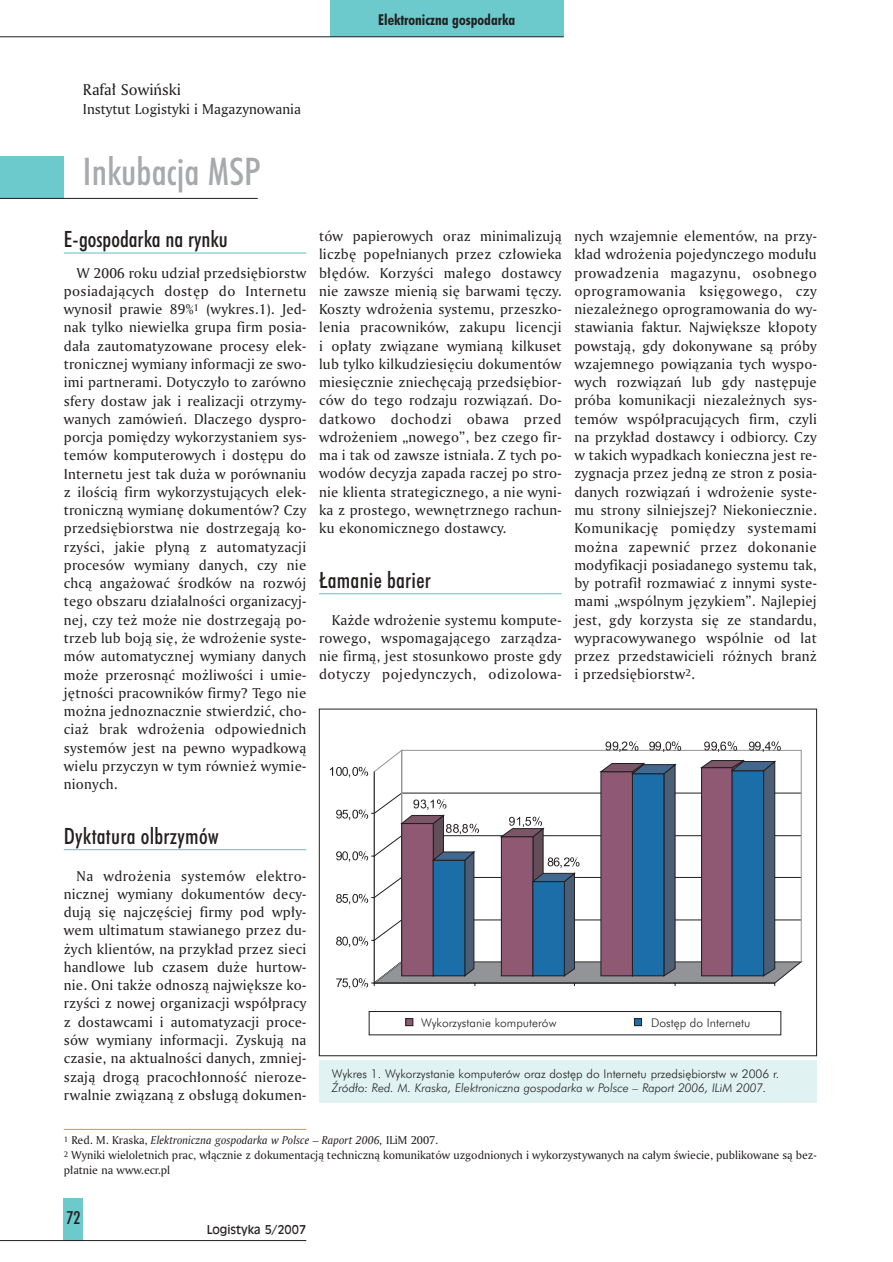
<style>
.page{position:relative;width:893px;height:1262px;background:#fff}
.page>*{position:absolute;margin:0;border:0;box-sizing:border-box;transform-origin:0 0}
.t1{font:500 condensed 38.25px "Futura PL";letter-spacing:.005em;color:#a7a9ac}
.t2{font:500 condensed 22.5px "Futura PL";letter-spacing:.01em;color:#231f1f}
.t3{font:500 condensed 18px "Futura PL";color:#231f1f}
.t4{font:16.5px "Amerigo PL Roman A";color:#231f1f}
.t5{font:15px/18.3px "Amerigo PL Roman A";letter-spacing:.015em;color:#231f1f;text-align:justify}
.t6{font:700 condensed 15px "Futura PL";color:#231f1f}
.t7{font:12px/15px "Amerigo PL Roman A";color:#231f1f}
.t8{font:300 12px "Futura PL";color:#231f1f}
.t9{font:italic 300 12px "Futura PL";color:#231f1f}
.t10{font:12px "Amerigo PL Italic A";color:#231f1f}
.t11{font:12px "Incised 901 PL";color:#231f1f}
.s1{font-family:"Amerigo PL Roman A"}
</style>
<div class="page">
<div style="left:0;top:156px;width:64px;height:42px;background:#6ccacd"></div>
<hr style="left:64px;top:252px;width:242px;height:1px;background:#6ccacd">
<hr style="left:64px;top:849px;width:242px;height:1px;background:#6ccacd">
<hr style="left:319px;top:593px;width:242px;height:1px;background:#6ccacd">
<hr style="left:0;top:198px;width:258px;height:1px;background:#231f1f">
<div style="left:64px;top:1198px;width:19px;height:42px;background:#6ccacd"></div>
<div style="left:330px;top:0;width:233px;height:37px;background:#6ccacd"></div>
<hr style="left:0;top:36px;width:563px;height:1px;background:#231f1f">
<hr style="left:0;top:1240px;width:306px;height:1px;background:#231f1f">
<hr style="left:64px;top:1129px;width:242px;height:1px;background:#f68b1e">
<svg style="left:391px;top:748px;width:410px;height:10px"></svg>
<svg style="left:605px;top:741px;width:33px;height:11px"></svg>
<svg style="left:649px;top:741px;width:32px;height:11px"></svg>
<svg style="left:704px;top:741px;width:33px;height:11px"></svg>
<svg style="left:749px;top:741px;width:31px;height:11px"></svg>
<svg style="left:330px;top:758px;width:471px;height:230px"></svg>
<svg style="left:369px;top:813px;width:412px;height:222px"></svg>
<div style="left:406px;top:1018px;width:7px;height:7px;background:#8f5873"></div>
<div style="left:405px;top:1018px;width:8px;height:8px;border:1px solid #231f1f"></div>
<div style="left:634px;top:1018px;width:7px;height:7px;background:#1b6ea7"></div>
<div style="left:634px;top:1018px;width:8px;height:8px;border:1px solid #231f1f"></div>
<div style="left:319px;top:1060px;width:497px;height:42px;background:#e0f2f2"></div>
<p class="t6" style="left:378px;top:14px;width:138px">Elektroniczna gospodarka</p>
<p class="t4" style="left:83px;top:83px;width:100px">Rafa∏ Sowiƒski</p>
<p class="t5" style="left:83px;top:101px;width:219px">Instytut Logistyki i Magazynowania</p>
<h1 class="t1" style="left:83px;top:158px;width:180px">Inkubacja MSP</h1>
<h2 class="t2" style="left:64px;top:231px;width:165px">E-gospodarka na rynku</h2>
<p class="t5" style="left:64px;top:265px;width:244px;text-indent:13px">W 2006 roku udzia∏ przedsi´biorstw posiadajàcych dost´p do Internetu wynosi∏ prawie 89%<sup>1</sup> (wykres.1). Jed&shy;nak tylko niewielka grupa firm posia&shy;da∏a zautomatyzowane procesy elek&shy;tronicznej wymiany informacji ze swo&shy;imi partnerami. Dotyczy∏o to zarówno sfery dostaw jak i realizacji otrzymy&shy;wanych zamówieƒ. Dlaczego dyspro&shy;porcja pomi´dzy wykorzystaniem sys&shy;temów komputerowych i dost´pu do Internetu jest tak du˝a w porównaniu z iloÊcià firm wykorzystujàcych elek&shy;tronicznà wymian´ dokumentów? Czy przedsi´biorstwa nie dostrzegajà ko&shy;rzyÊci, jakie p∏ynà z automatyzacji procesów wymiany danych, czy nie chcà anga˝owaç Êrodków na rozwój tego obszaru dzia∏alnoÊci organizacyj&shy;nej, czy te˝ mo˝e nie dostrzegajà po&shy;trzeb lub bojà si´, ˝e wdro˝enie syste&shy;mów automatycznej wymiany danych mo˝e przerosnàç mo˝liwoÊci i umie&shy;j´tnoÊci pracowników firmy? Tego nie mo˝na jednoznacznie stwierdziç, cho&shy;cia˝ brak wdro˝enia odpowiednich systemów jest na pewno wypadkowà wielu przyczyn w tym równie˝ wymie&shy;nionych.</p>
<h2 class="t2" style="left:64px;top:828px;width:157px">Dyktatura olbrzymów</h2>
<p class="t5" style="left:64px;top:867px;width:244px;text-indent:13px">Na wdro˝enia systemów elektro&shy;nicznej wymiany dokumentów decy&shy;dujà si´ najcz´Êciej firmy pod wp∏y&shy;wem ultimatum stawianego przez du-˝ych klientów, na przyk∏ad przez sieci handlowe lub czasem du˝e hurtow&shy;nie. Oni tak˝e odnoszà najwi´ksze ko&shy;rzyÊci z nowej organizacji wspó∏pracy z dostawcami i automatyzacji proce&shy;sów wymiany informacji. Zyskujà na czasie, na aktualnoÊci danych, zmniej&shy;szajà drogà pracoch∏onnoÊç nieroze&shy;rwalnie zwiàzanà z obs∏ugà dokumen-</p>
<p class="t5" style="left:319px;top:228px;width:244px">tów papierowych oraz minimalizujà liczb´ pope∏nianych przez cz∏owieka b∏´dów. KorzyÊci ma∏ego dostawcy nie zawsze mienià si´ barwami t´czy.<br>Koszty wdro˝enia systemu, przeszko&shy;lenia pracowników, zakupu licencji i op∏aty zwiàzane wymianà kilkuset lub tylko kilkudziesi´ciu dokumentów miesi´cznie zniech´cajà przedsi´bior&shy;ców do tego rodzaju rozwiàzaƒ. Do&shy;datkowo dochodzi obawa przed wdro˝eniem „nowego”, bez czego fir&shy;ma i tak od zawsze istnia∏a. Z tych po&shy;wodów decyzja zapada raczej po stro&shy;nie klienta strategicznego, a nie wyni&shy;ka z prostego, wewn´trznego rachun&shy;ku ekonomicznego dostawcy.</p>
<h2 class="t2" style="left:319px;top:572px;width:113px">¸amanie barier</h2>
<p class="t5" style="left:319px;top:612px;width:244px;text-indent:13px">Ka˝de wdro˝enie systemu kompute&shy;rowego, wspomagajàcego zarzàdza&shy;nie firmà, jest stosunkowo proste gdy dotyczy pojedynczych, odizolowa-</p>
<p class="t5" style="left:574px;top:228px;width:244px">nych wzajemnie elementów, na przy&shy;k∏ad wdro˝enia pojedynczego modu∏u prowadzenia magazynu, osobnego oprogramowania ksi´gowego, czy niezale˝nego oprogramowania do wy&shy;stawiania faktur. Najwi´ksze k∏opoty powstajà, gdy dokonywane sà próby wzajemnego powiàzania tych wyspo&shy;wych rozwiàzaƒ lub gdy nast´puje próba komunikacji niezale˝nych sys&shy;temów wspó∏pracujàcych firm, czyli na przyk∏ad dostawcy i odbiorcy. Czy w takich wypadkach konieczna jest re&shy;zygnacja przez jednà ze stron z posia&shy;danych rozwiàzaƒ i wdro˝enie syste&shy;mu strony silniejszej? Niekoniecznie.<br>Komunikacj´ pomi´dzy systemami mo˝na zapewniç przez dokonanie modyfikacji posiadanego systemu tak, by potrafi∏ rozmawiaç z innymi syste&shy;mami „wspólnym j´zykiem”. Najlepiej jest, gdy korzysta si´ ze standardu, wypracowywanego wspólnie od lat przez przedstawicieli ró˝nych bran˝ i przedsi´biorstw<sup>2</sup>.</p>
<p class="t8" style="left:421px;top:1018px;width:137px">Wykorzystanie komputerów</p>
<p class="t8" style="left:651px;top:1018px;width:101px">Dost´p do Internetu</p>
<p class="t8" style="left:332px;top:1069px;width:449px">Wykres 1. Wykorzystanie komputerów oraz dost´p do Internetu przedsi´biorstw w 2006 r.</p>
<p class="t9" style="left:332px;top:1083px;width:436px">èród∏o: Red. M. Kraska, Elektroniczna gospodarka w Polsce – Raport 2006, ILiM 2007.</p>
<p class="t10" style="left:64px;top:1135px;width:376px"><sup>1</sup> <span class="s1">Red. M. Kraska,</span> Elektroniczna gospodarka w Polsce – Raport 2006, <span class="s1">ILiM 2007.</span></p>
<p class="t7" style="left:64px;top:1148px;width:754px"><sup>2</sup> Wyniki wieloletnich prac, w∏àcznie z dokumentacjà technicznà komunikatów uzgodnionych i wykorzystywanych na ca∏ym Êwiecie, publikowane sà bez&shy;p∏atnie na www.ecr.pl</p>
<p class="t3" style="left:66px;top:1211px;width:15px">72</p>
<p class="t11" style="left:207px;top:1225px;width:101px">Logistyka 5/2007</p>
</div>
